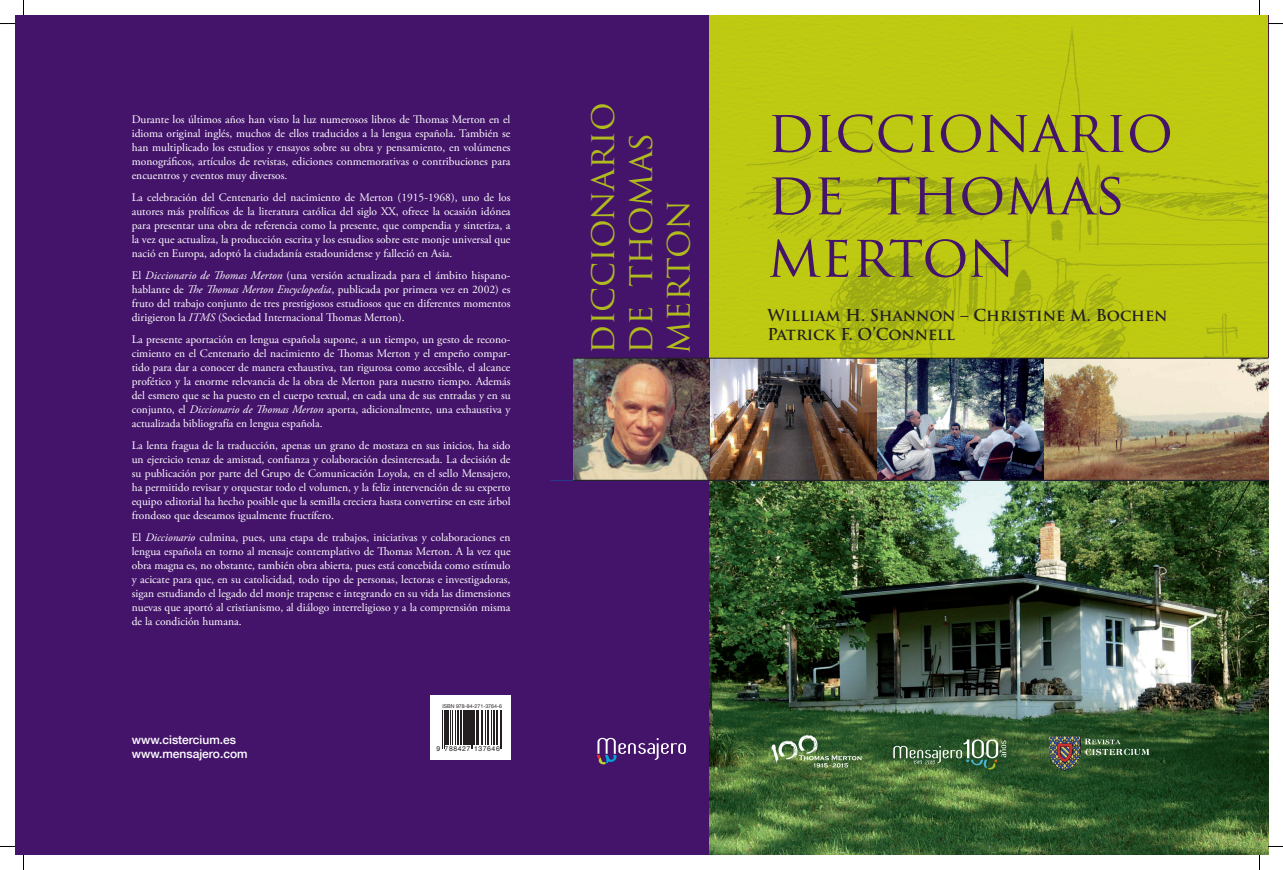
<style>
.page{position:relative;width:1283px;height:870px;background:#fff}
.page>*{position:absolute;margin:0;border:0;box-sizing:border-box;transform-origin:0 0}
.t1{font:57.6px/62.3px "Trajan Pro";letter-spacing:-.01em;color:#44146b}
.t2{font:35.6px/37.8px "Trajan Pro";letter-spacing:-.01em;color:#b0bb1d}
.t3{font:700 16px/19.2px "Trajan Pro";color:#231f20}
.t4{font:500 12px/14.4px "Helvetica Neue";color:#fff}
.t5{font:11.5px/14px "Adobe Garamond Pro";color:#fff;text-align:justify}
.t6{font:6.9px "Helvetica";letter-spacing:.085em;color:#231f20}
.t7{font:5.2px "Helvetica Neue";color:#231f20}
.s1{font-style:italic}
</style>
<div class="page">
<div style="left:15px;top:15px;width:1253px;height:839px;background:#44146b"></div>
<img style="left:709px;top:15px;width:559px;height:343px">
<img style="left:709px;top:359px;width:169px;height:121px">
<img style="left:573px;top:359px;width:136px;height:121px">
<img style="left:878px;top:359px;width:166px;height:121px">
<img style="left:1044px;top:359px;width:224px;height:121px">
<hr style="left:573px;top:358px;width:695px;height:1px;background:#231f20">
<img style="left:709px;top:481px;width:559px;height:373px">
<hr style="left:551px;top:480px;width:717px;height:1px;background:#253f8e">
<hr style="left:573px;top:480px;width:695px;height:1px;background:#231f20">
<div style="left:430px;top:694px;width:81px;height:65px;background:#fff"></div>
<hr style="left:442px;top:710px;width:1px;height:38px;background:#231f20">
<hr style="left:444px;top:710px;width:1px;height:38px;background:#231f20">
<hr style="left:445px;top:710px;width:2px;height:35px;background:#231f20">
<hr style="left:447px;top:710px;width:2px;height:35px;background:#231f20">
<hr style="left:451px;top:710px;width:1px;height:35px;background:#231f20">
<hr style="left:453px;top:710px;width:1px;height:35px;background:#231f20">
<hr style="left:455px;top:710px;width:1px;height:35px;background:#231f20">
<hr style="left:457px;top:710px;width:1px;height:35px;background:#231f20">
<hr style="left:458px;top:710px;width:1px;height:35px;background:#231f20">
<hr style="left:461px;top:710px;width:1px;height:35px;background:#231f20">
<hr style="left:463px;top:710px;width:1px;height:35px;background:#231f20">
<hr style="left:465px;top:710px;width:1px;height:35px;background:#231f20">
<hr style="left:467px;top:710px;width:2px;height:35px;background:#231f20">
<hr style="left:469px;top:710px;width:2px;height:35px;background:#231f20">
<hr style="left:471px;top:710px;width:1px;height:38px;background:#231f20">
<hr style="left:473px;top:710px;width:1px;height:38px;background:#231f20">
<hr style="left:474px;top:710px;width:1px;height:35px;background:#231f20">
<hr style="left:476px;top:710px;width:2px;height:35px;background:#231f20">
<hr style="left:478px;top:710px;width:1px;height:35px;background:#231f20">
<hr style="left:481px;top:710px;width:1px;height:35px;background:#231f20">
<hr style="left:483px;top:710px;width:1px;height:35px;background:#231f20">
<hr style="left:485px;top:710px;width:1px;height:35px;background:#231f20">
<hr style="left:487px;top:710px;width:1px;height:35px;background:#231f20">
<hr style="left:488px;top:710px;width:1px;height:35px;background:#231f20">
<hr style="left:491px;top:710px;width:1px;height:35px;background:#231f20">
<hr style="left:493px;top:710px;width:1px;height:35px;background:#231f20">
<hr style="left:496px;top:710px;width:1px;height:35px;background:#231f20">
<hr style="left:497px;top:710px;width:1px;height:35px;background:#231f20">
<hr style="left:500px;top:710px;width:1px;height:38px;background:#231f20">
<hr style="left:501px;top:710px;width:1px;height:38px;background:#231f20">
<img style="left:769px;top:730px;width:95px;height:43px">
<img style="left:1049px;top:735px;width:32px;height:35px">
<img style="left:1085px;top:733px;width:69px;height:39px">
<svg style="left:893px;top:739px;width:113px;height:30px;background:#4f734d"></svg>
<svg style="left:597px;top:737px;width:89px;height:26px"></svg>
<svg style="left:0;top:23px;width:15px;height:1px"></svg>
<svg style="left:1268px;top:23px;width:15px;height:1px"></svg>
<svg style="left:23px;top:0;width:1px;height:15px"></svg>
<svg style="left:23px;top:854px;width:1px;height:15px"></svg>
<svg style="left:1259px;top:0;width:1px;height:15px"></svg>
<svg style="left:1259px;top:854px;width:1px;height:15px"></svg>
<p class="t5" style="left:132px;top:112px;width:380px">Durante los últimos años han visto la luz numerosos libros de Thomas Merton en el idioma original inglés, muchos de ellos traducidos a la lengua española. También se han multiplicado los estudios y ensayos sobre su obra y pensamiento, en volúmenes monográficos, artículos de revistas, ediciones conmemorativas o contribuciones para encuentros y eventos muy diversos.</p>
<p class="t5" style="left:132px;top:190px;width:380px">La celebración del Centenario del nacimiento de Merton (1915-1968), uno de los autores más prolíficos de la literatura católica del siglo XX, ofrece la ocasión idónea para presentar una obra de referencia como la presente, que compendia y sintetiza, a la vez que actualiza, la producción escrita y los estudios sobre este monje universal que nació en Europa, adoptó la ciudadanía estadounidense y falleció en Asia.</p>
<p class="t5" style="left:132px;top:268px;width:380px">El <span class="s1">Diccionario de Thomas Merton</span> (una versión actualizada para el ámbito hispano&shy;hablante de <span class="s1">The Thomas Merton Encyclopedia</span>, publicada por primera vez en 2002) es fruto del trabajo conjunto de tres prestigiosos estudiosos que en diferentes momentos dirigieron la <span class="s1">ITMS</span> (Sociedad Internacional Thomas Merton).</p>
<p class="t5" style="left:132px;top:332px;width:380px">La presente aportación en lengua española supone, a un tiempo, un gesto de recono&shy;cimiento en el Centenario del nacimiento de Thomas Merton y el empeño compar&shy;tido para dar a conocer de manera exhaustiva, tan rigurosa como accesible, el alcance profético y la enorme relevancia de la obra de Merton para nuestro tiempo. Además del esmero que se ha puesto en el cuerpo textual, en cada una de sus entradas y en su conjunto, el <span class="s1">Diccionario de Thomas Merton</span> aporta, adicionalmente, una exhaustiva y actualizada bibliografía en lengua española.</p>
<p class="t5" style="left:132px;top:438px;width:380px">La lenta fragua de la traducción, apenas un grano de mostaza en sus inicios, ha sido un ejercicio tenaz de amistad, confianza y colaboración desinteresada. La decisión de su publicación por parte del Grupo de Comunicación Loyola, en el sello Mensajero, ha permitido revisar y orquestar todo el volumen, y la feliz intervención de su experto equipo editorial ha hecho posible que la semilla creciera hasta convertirse en este árbol frondoso que deseamos igualmente fructífero.</p>
<p class="t5" style="left:132px;top:530px;width:380px">El <span class="s1">Diccionario</span> culmina, pues, una etapa de trabajos, iniciativas y colaboraciones en lengua española en torno al mensaje contemplativo de Thomas Merton. A la vez que obra magna es, no obstante, también obra abierta, pues está concebida como estímulo y acicate para que, en su catolicidad, todo tipo de personas, lectoras e investigadoras, sigan estudiando el legado del monje trapense e integrando en su vida las dimensiones nuevas que aportó al cristianismo, al diálogo interreligioso y a la comprensión misma de la condición humana.</p>
<p class="t4" style="left:132px;top:731px;width:117px">www.cistercium.es www.mensajero.com</p>
<p class="t7" style="left:442px;top:702px;width:61px">ISBN 978-84-271-3764-6</p>
<p class="t6" style="left:437px;top:742px;width:65px">9 788427 137646</p>
<h2 class="t2" style="left:582px;top:353px;width:252px;rotate:-90deg">DICCIONARIO<br>DE THOMAS<br>MERTON</h2>
<h1 class="t1" style="left:767px;top:99px;width:407px">DICCIONARIO<br>DE THOMAS<br>MERTON</h1>
<h3 class="t3" style="left:767px;top:305px;width:402px">William H. Shannon – Christine M. Bochen<br>Patrick F. O’Connell</h3>
</div>
